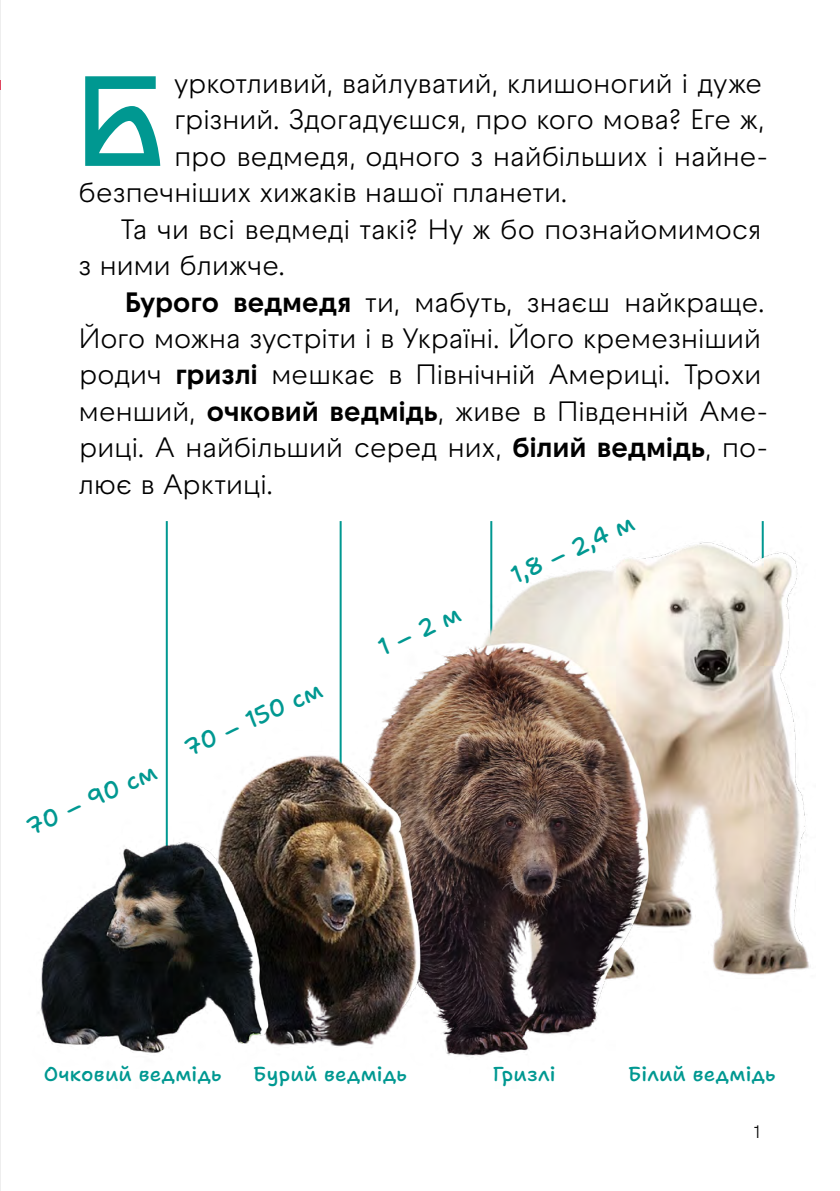
<style>
.page{position:relative;width:840px;height:1191px;background:#fff}
.page>*{position:absolute;margin:0;border:0;box-sizing:border-box;transform-origin:0 0}
.t1{font:137.8px "Kyiv Region";color:#009891}
.t2{font:28px "Raptor V3 Premium";letter-spacing:-.02em;color:#000}
.t3{font:500 24px "Shantell Sans";color:#009891}
.t4{font:500 20px "Shantell Sans";letter-spacing:.015em;color:#009891}
.t5{font:18px "Raptor V3 Premium";color:#000}
.s1{font-weight:700}
</style>
<div class="page">
<img style="left:38px;top:521px;width:773px;height:537px">
<hr style="left:0;top:0;width:1px;height:1191px;background:#000">
<h1 class="t1" style="left:73px;top:36px;width:94px">Б</h1>
<p class="t2" style="left:174px;top:63px;width:589px">уркотливий, вайлуватий, клишоногий і дуже</p>
<p class="t2" style="left:174px;top:100px;width:591px">грізний. Здогадуєшся, про кого мова? Еге ж,</p>
<p class="t2" style="left:174px;top:136px;width:595px">про ведмедя, одного з найбільших і найне-</p>
<p class="t2" style="left:78px;top:173px;width:490px">безпечніших хижаків нашої планети.</p>
<p class="t2" style="left:120px;top:209px;width:642px">Та чи всі ведмеді такі? Ну ж бо познайомимося</p>
<p class="t2" style="left:78px;top:245px;width:209px">з ними ближче.</p>
<p class="t2" style="left:125px;top:282px;width:641px"><span class="s1">Бурого ведмедя</span> ти, мабуть, знаєш найкраще.</p>
<p class="t2" style="left:79px;top:318px;width:683px">Його можна зустріти і в Україні. Його кремезніший</p>
<p class="t2" style="left:79px;top:355px;width:683px">родич <span class="s1">гризлі</span> мешкає в Північній Америці. Трохи</p>
<p class="t2" style="left:79px;top:391px;width:690px">менший, <span class="s1">очковий ведмідь</span>, живе в Південній Аме-</p>
<p class="t2" style="left:79px;top:427px;width:690px">риці. А найбільший серед них, <span class="s1">білий ведмідь</span>, по-</p>
<p class="t2" style="left:78px;top:464px;width:196px">лює в Арктиці.</p>
<p class="t3" style="left:22px;top:814px;width:141px;rotate:-24deg">70 – 90 см</p>
<p class="t3" style="left:180px;top:736px;width:150px;rotate:-24deg">70 – 150 см</p>
<p class="t3" style="left:373px;top:635px;width:89px;rotate:-24deg">1 – 2 м</p>
<p class="t3" style="left:506px;top:563px;width:134px;rotate:-24deg">1,8 – 2,4 м</p>
<p class="t4" style="left:44px;top:1062px;width:179px">Очковий ведмідь</p>
<p class="t4" style="left:253px;top:1062px;width:155px">Бурий ведмідь</p>
<p class="t4" style="left:492px;top:1062px;width:64px">Гризлі</p>
<p class="t4" style="left:627px;top:1062px;width:149px">Білий ведмідь</p>
<p class="t5" style="left:753px;top:1119px;width:7px">1</p>
</div>
